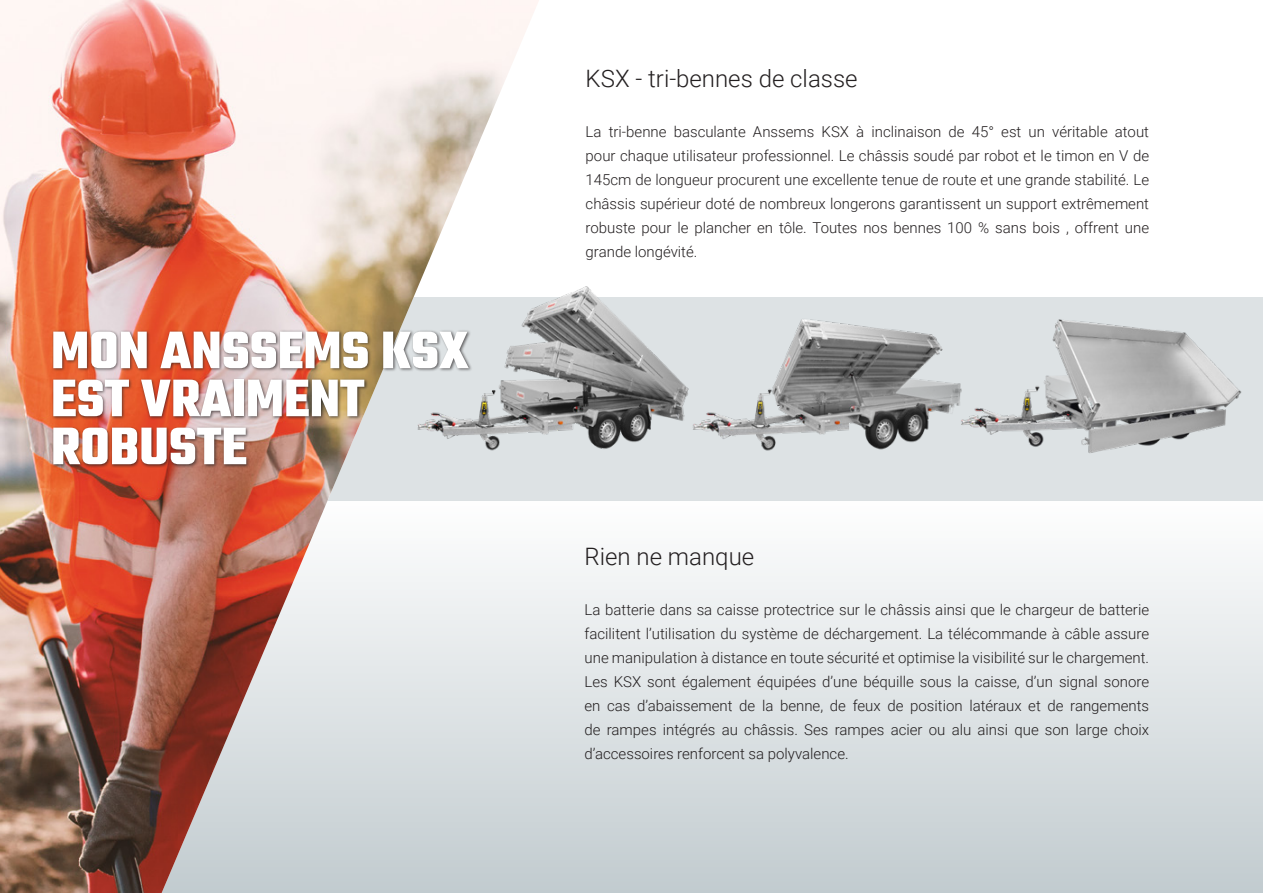
<style>
.page{position:relative;width:1263px;height:893px;background:#fff}
.page>*{position:absolute;margin:0;border:0;box-sizing:border-box;transform-origin:0 0}
.t1{font:700 57px/48px "Teko";color:#fff}
.t2{font:300 24px "Roboto";color:#231f20}
.t3{font:300 15px/24px "Roboto";color:#231f20;text-align:justify}
</style>
<div class="page">
<div style="left:0;top:298px;width:1263px;height:203px;background:#dde2e4"></div>
<div style="left:0;top:501px;width:1263px;height:392px;background:linear-gradient(to bottom,#fefefe,#c2cbcf)"></div>
<img style="left:0;top:0;width:539px;height:893px">
<img style="left:409px;top:283px;width:286px;height:179px">
<img style="left:683px;top:310px;width:269px;height:152px">
<img style="left:952px;top:319px;width:290px;height:134px">
<div style="left:52px;top:330px;width:421px;height:138px;background:#231f20;opacity:.7"></div>
<p class="t1" style="left:51px;top:330px;width:419px">MON ANSSEMS KSX<br>EST VRAIMENT</p>
<p class="t1" style="left:51px;top:426px;width:198px">ROBUSTE</p>
<p class="t2" style="left:586px;top:62px;width:273px">KSX - tri-bennes de classe</p>
<p class="t3" style="left:586px;top:119px;width:565px">La tri-benne basculante Anssems KSX à inclinaison de 45° est un véritable atout pour chaque utilisateur professionnel. Le châssis soudé par robot et le timon en V de 145cm de longueur procurent une excellente tenue de route et une grande stabilité. Le châssis supérieur doté de nombreux longerons garantissent un support extrêmement robuste pour le plancher en tôle. Toutes nos bennes 100 % sans bois , offrent une grande longévité.</p>
<p class="t2" style="left:584px;top:540px;width:171px">Rien ne manque</p>
<p class="t3" style="left:584px;top:597px;width:566px">La batterie dans sa caisse protectrice sur le châssis ainsi que le chargeur de batterie facilitent l’utilisation du système de déchargement. La télécommande à câble assure une manipulation à distance en toute sécurité et optimise la visibilité sur le chargement.<br>Les KSX sont également équipées d’une béquille sous la caisse, d’un signal sonore en cas d’abaissement de la benne, de feux de position latéraux et de rangements de rampes intégrés au châssis. Ses rampes acier ou alu ainsi que son large choix d’accessoires renforcent sa polyvalence.</p>
</div>
